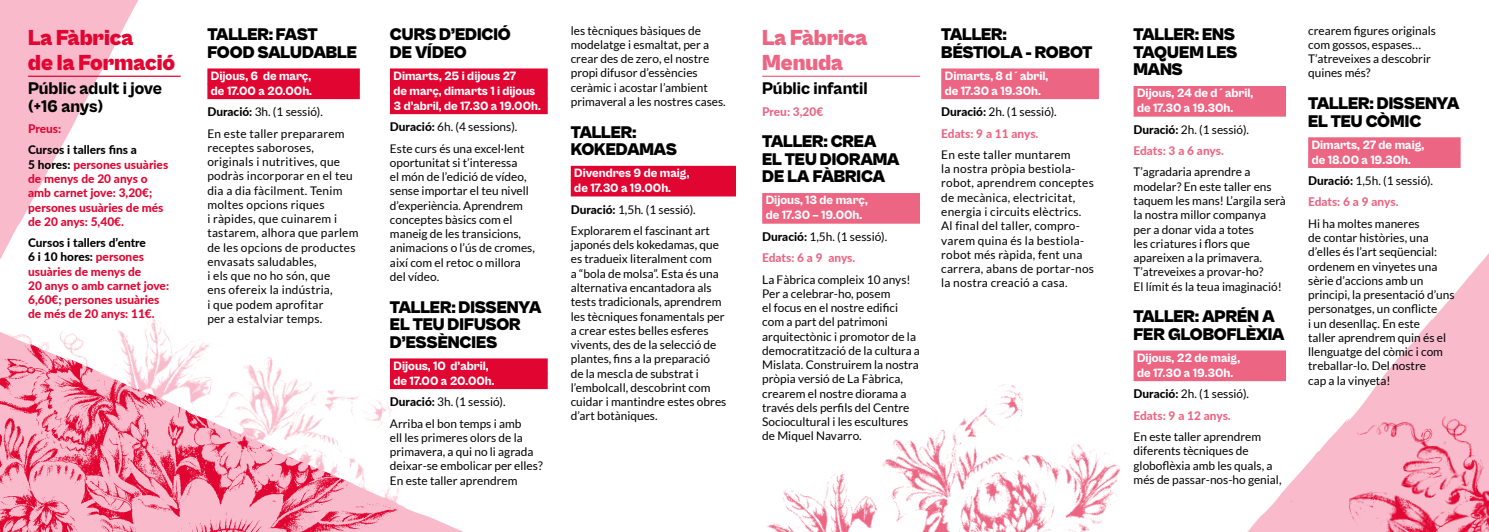
<style>
.page{position:relative;width:1489px;height:532px;background:#fff}
.page>*{position:absolute;margin:0;border:0;box-sizing:border-box;transform-origin:0 0}
.t1{font:900 22.5px/25px "Cabinet Grotesk";color:#e10532}
.t2{font:900 22.5px/25px "Cabinet Grotesk";color:#ec6583}
.t3{font:900 17.5px/17.5px "Cabinet Grotesk";letter-spacing:-.01em;color:#000}
.t4{font:800 17.5px/17.5px "Cabinet Grotesk";color:#000}
.t5{font:900 17.5px/17.5px "Cabinet Grotesk";letter-spacing:-.03em;color:#000}
.t6{font:800 12.5px/15px "Cabinet Grotesk";color:#fff}
.t7{font:11.88px/14.2px "Lato";color:#000}
.t8{font:11.88px/14.2px "Lato";letter-spacing:.02em;color:#000}
.t9{font:800 11.88px/14.2px "Lato";color:#e10532}
.t10{font:800 11.88px/21.4px "Lato";letter-spacing:-.005em;color:#ec6583}
.s1{color:#000}
.s2{font-weight:800}
.s3{font-weight:800;color:#ec6583}
.s4{font-weight:400;color:#000}
</style>
<div class="page">
<img style="left:766px;top:384px;width:263px;height:147px">
<svg style="left:1029px;top:254px;width:459px;height:277px"></svg>
<img style="left:0;top:332px;width:431px;height:199px">
<svg style="left:0;top:0;width:144px;height:260px"></svg>
<img style="left:1282px;top:373px;width:206px;height:158px">
<hr style="left:28px;top:76px;width:153px;height:1px;background:#e10532">
<div style="left:390px;top:68px;width:157px;height:16px;background:#e10532"></div>
<div style="left:390px;top:83px;width:157px;height:16px;background:#e10532"></div>
<div style="left:390px;top:98px;width:157px;height:16px;background:#e10532"></div>
<div style="left:390px;top:358px;width:157px;height:16px;background:#e10532"></div>
<div style="left:390px;top:373px;width:157px;height:16px;background:#e10532"></div>
<div style="left:570px;top:166px;width:166px;height:15px;background:#e10532"></div>
<div style="left:570px;top:181px;width:166px;height:15px;background:#e10532"></div>
<div style="left:207px;top:68px;width:153px;height:16px;background:#e10532"></div>
<div style="left:207px;top:83px;width:153px;height:16px;background:#e10532"></div>
<hr style="left:762px;top:76px;width:157px;height:1px;background:#ec6583">
<div style="left:762px;top:193px;width:157px;height:15px;background:#ec6583"></div>
<div style="left:762px;top:208px;width:157px;height:15px;background:#ec6583"></div>
<div style="left:1133px;top:86px;width:152px;height:16px;background:#ec6583"></div>
<div style="left:1133px;top:101px;width:152px;height:16px;background:#ec6583"></div>
<div style="left:1133px;top:350px;width:152px;height:16px;background:#ec6583"></div>
<div style="left:1133px;top:365px;width:152px;height:16px;background:#ec6583"></div>
<div style="left:941px;top:68px;width:157px;height:16px;background:#ec6583"></div>
<div style="left:941px;top:83px;width:157px;height:16px;background:#ec6583"></div>
<div style="left:1307px;top:137px;width:153px;height:16px;background:#ec6583"></div>
<div style="left:1307px;top:152px;width:153px;height:16px;background:#ec6583"></div>
<h1 class="t1" style="left:28px;top:25px;width:148px">La Fàbrica<br>de la Formació</h1>
<h2 class="t4" style="left:28px;top:80px;width:135px">Públic adult i jove (+16 anys)</h2>
<p class="t9" style="left:28px;top:121px;width:35px">Preus:</p>
<p class="t9" style="left:28px;top:142px;width:142px"><span class="s1">Cursos i tallers fins a<br>5 hores:</span> persones usuàries de menys de 20 anys o amb carnet jove: 3,20€; persones usuàries de més de 20 anys: 5,40€.</p>
<p class="t9" style="left:28px;top:235px;width:142px"><span class="s1">Cursos i tallers d’entre<br>6 i 10 hores:</span> persones usuàries de menys de<br>20 anys o amb carnet jove:<br>6,60€; persones usuàries de més de 20 anys: 11€.</p>
<h2 class="t3" style="left:207px;top:26px;width:151px">TALLER: FAST<br>FOOD SALUDABLE</h2>
<p class="t6" style="left:211px;top:68px;width:103px">Dijous, 6 de març, de 17.00 a 20.00h.</p>
<p class="t8" style="left:207px;top:101px;width:139px;line-height:21.4px"><span class="s2">Duració:</span> 3h. (1 sessió).<br>En este taller prepararem</p>
<p class="t8" style="left:207px;top:140px;width:153px">receptes saboroses, originals i nutritives, que podràs incorporar en el teu dia a dia fàcilment. Tenim moltes opcions riques<br>i ràpides, que cuinarem i tastarem, alhora que parlem de les opcions de productes envasats saludables,<br>i els que no ho són, que<br>ens ofereix la indústria,<br>i que podem aprofitar<br>per a estalviar temps.</p>
<h2 class="t3" style="left:390px;top:26px;width:122px">CURS D’EDICIÓ<br>DE VÍDEO</h2>
<p class="t6" style="left:393px;top:68px;width:149px">Dimarts, 25 i dijous 27<br>de març, dimarts 1 i dijous<br>3 d’abril, de 17.30 a 19.00h.</p>
<p class="t7" style="left:390px;top:116px;width:136px;line-height:21.4px"><span class="s2">Duració:</span> 6h. (4 sessions).<br>Este curs és una excel·lent</p>
<p class="t7" style="left:390px;top:155px;width:146px">oportunitat si t’interessa<br>el món de l’edició de vídeo, sense importar el teu nivell d’experiència. Aprendrem conceptes bàsics com el maneig de les transicions, animacions o l’ús de cromes, així com el retoc o millora del vídeo.</p>
<h2 class="t3" style="left:390px;top:298px;width:153px">TALLER: DISSENYA<br>EL TEU DIFUSOR<br>D’ESSÈNCIES</h2>
<p class="t6" style="left:393px;top:358px;width:103px">Dijous, 10 d’abril, de 17.00 a 20.00h.</p>
<p class="t7" style="left:390px;top:391px;width:133px;line-height:21.4px"><span class="s2">Duració:</span> 3h. (1 sessió).<br>Arriba el bon temps i amb</p>
<p class="t7" style="left:390px;top:430px;width:154px">ell les primeres olors de la primavera, a qui no li agrada deixar-se embolicar per elles?<br>En este taller aprendrem</p>
<p class="t7" style="left:570px;top:23px;width:156px">les tècniques bàsiques de modelatge i esmaltat, per a crear des de zero, el nostre propi difusor d’essències ceràmic i acostar l’ambient primaveral a les nostres cases.</p>
<h2 class="t5" style="left:570px;top:124px;width:108px">TALLER:<br>KOKEDAMAS</h2>
<p class="t6" style="left:574px;top:166px;width:117px">Divendres 9 de maig, de 17.30 a 19.00h.</p>
<p class="t7" style="left:570px;top:198px;width:141px;line-height:21.4px"><span class="s2">Duració:</span> 1,5h. (1 sessió).<br>Explorarem el fascinant art</p>
<p class="t7" style="left:570px;top:237px;width:157px">japonés dels kokedamas, que es tradueix literalment com<br>a “bola de molsa”. Esta és una alternativa encantadora als tests tradicionals, aprendrem les tècniques fonamentals per a crear estes belles esferes vivents, des de la selecció de plantes, fins a la preparació<br>de la mescla de substrat i l’embolcall, descobrint com cuidar i mantindre estes obres d’art botàniques.</p>
<h1 class="t2" style="left:762px;top:25px;width:106px">La Fàbrica<br>Menuda</h1>
<h2 class="t4" style="left:762px;top:80px;width:107px">Públic infantil</h2>
<p class="t10" style="left:762px;top:100px;width:63px">Preu: 3,20€</p>
<h2 class="t3" style="left:762px;top:133px;width:139px">TALLER: CREA<br>EL TEU DIORAMA<br>DE LA FÀBRICA</h2>
<p class="t6" style="left:765px;top:193px;width:103px">Dijous, 13 de març, de 17.30 – 19.00h.</p>
<p class="t7" style="left:762px;top:226px;width:126px;line-height:21.4px"><span class="s2">Duració:</span> 1,5h. (1 sessió).<br><span class="s3">Edats: 6 a 9 anys.</span></p>
<p class="t7" style="left:762px;top:272px;width:159px">La Fàbrica compleix 10 anys!<br>Per a celebrar-ho, posem<br>el focus en el nostre edifici com a part del patrimoni arquitectònic i promotor de la democratització de la cultura a<br>Mislata. Construirem la nostra pròpia versió de La Fàbrica, crearem el nostre diorama a través dels perfils del Centre<br>Sociocultural i les escultures de Miquel Navarro.</p>
<h2 class="t3" style="left:941px;top:26px;width:153px">TALLER:<br>BÉSTIOLA - ROBOT</h2>
<p class="t6" style="left:944px;top:68px;width:105px">Dimarts, 8 d´abril, de 17.30 a 19.30h.</p>
<p class="t10" style="left:941px;top:101px;width:117px"><span class="s1">Duració:</span> <span class="s4">2h. (1 sessió).<br></span>Edats: 9 a 11 anys.</p>
<p class="t8" style="left:941px;top:147px;width:154px">En este taller muntarem<br>la nostra pròpia bestiola&shy;robot, aprendrem conceptes de mecànica, electricitat, energia i circuits elèctrics.<br>Al final del taller, compro&shy;varem quina és la bestiola&shy;robot més ràpida, fent una carrera, abans de portar-nos la nostra creació a casa.</p>
<h2 class="t3" style="left:1133px;top:26px;width:105px">TALLER: ENS<br>TAQUEM LES<br>MANS</h2>
<p class="t6" style="left:1137px;top:86px;width:118px">Dijous, 24 de d´abril, de 17.30 a 19.30h.</p>
<p class="t10" style="left:1133px;top:118px;width:117px"><span class="s1">Duració:</span> <span class="s4">2h. (1 sessió).<br></span>Edats: 3 a 6 anys.</p>
<p class="t7" style="left:1133px;top:165px;width:154px">T’agradaria aprendre a modelar? En este taller ens taquem les mans! L’argila serà la nostra millor companya per a donar vida a totes<br>les criatures i flors que apareixen a la primavera.<br>T’atreveixes a provar-ho?<br>El límit és la teua imaginació!</p>
<h2 class="t3" style="left:1133px;top:308px;width:153px">TALLER: APRÉN A<br>FER GLOBOFLÈXIA</h2>
<p class="t6" style="left:1137px;top:350px;width:105px">Dijous, 22 de maig, de 17.30 a 19.30h.</p>
<p class="t10" style="left:1133px;top:382px;width:117px"><span class="s1">Duració:</span> <span class="s4">2h. (1 sessió).<br></span>Edats: 9 a 12 anys.</p>
<p class="t7" style="left:1133px;top:429px;width:149px">En este taller aprendrem diferents tècniques de globoflèxia amb les quals, a més de passar-nos-ho genial,</p>
<p class="t7" style="left:1307px;top:23px;width:129px">crearem figures originals com gossos, espases…<br>T’atreveixes a descobrir quines més?</p>
<h2 class="t3" style="left:1307px;top:95px;width:153px">TALLER: DISSENYA<br>EL TEU CÒMIC</h2>
<p class="t6" style="left:1311px;top:137px;width:114px">Dimarts, 27 de maig, de 18.00 a 19.30h.</p>
<p class="t7" style="left:1307px;top:170px;width:126px;line-height:21.4px"><span class="s2">Duració:</span> 1,5h. (1 sessió).<br><span class="s3">Edats: 6 a 9 anys.</span></p>
<p class="t7" style="left:1307px;top:216px;width:148px">Hi ha moltes maneres<br>de contar històries, una d’elles és l’art seqüencial: ordenem en vinyetes una sèrie d’accions amb un principi, la presentació d’uns personatges, un conflicte<br>i un desenllaç. En este<br>taller aprendrem quin és el llenguatge del còmic i com treballar-lo. Del nostre<br>cap a la vinyeta!</p>
</div>
